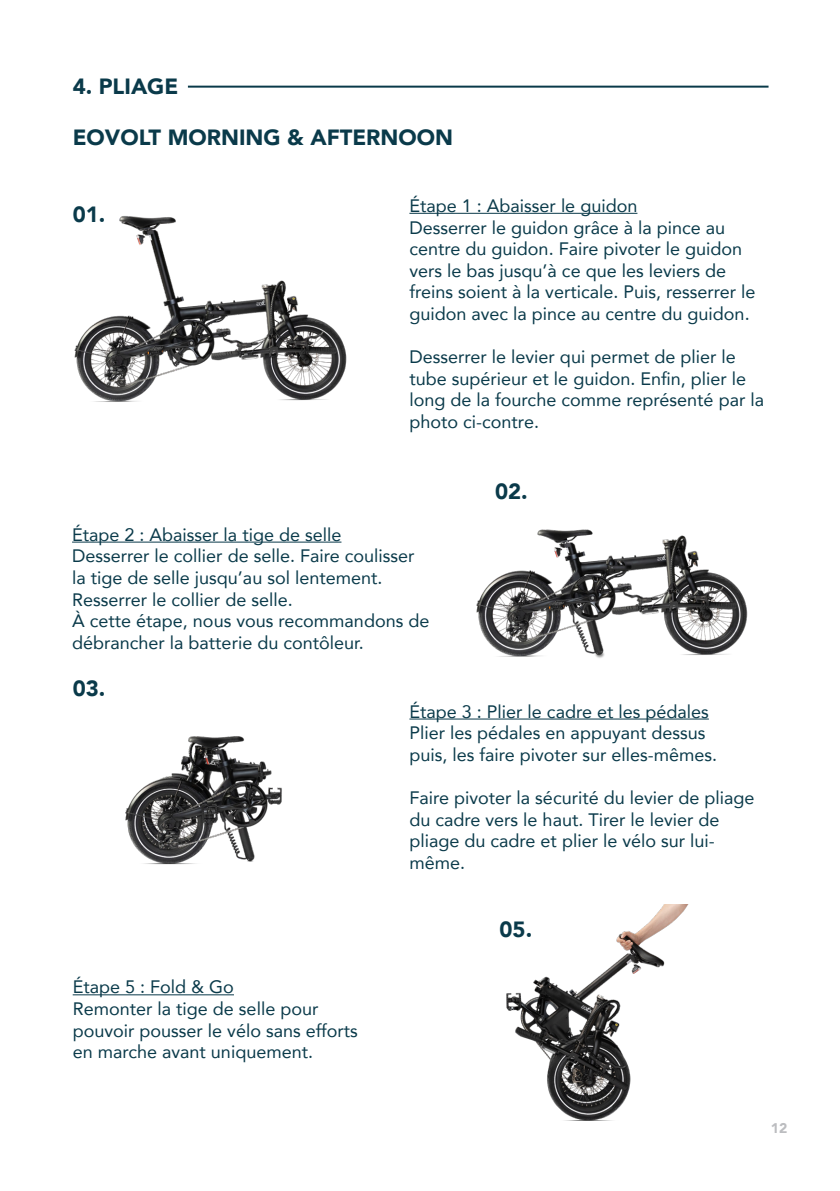
<style>
.page{position:relative;width:840px;height:1191px;background:#fff}
.page>*{position:absolute;margin:0;border:0;box-sizing:border-box;transform-origin:0 0}
.t1{font:900 22px "Avenir";color:#0a3a4a}
.t2{font:18px/21.6px "Avenir";color:#0a3a4a}
.t3{font:900 14px "Avenir";color:#bcbdc0}
</style>
<div class="page">
<hr style="left:188px;top:86px;width:580px;height:2px;background:#0a3a4a">
<hr style="left:409px;top:213px;width:228px;height:1px;background:#0a3a4a">
<hr style="left:73px;top:994px;width:161px;height:1px;background:#0a3a4a">
<img style="left:506px;top:904px;width:183px;height:217px">
<hr style="left:72px;top:541px;width:269px;height:1px;background:#0a3a4a">
<hr style="left:409px;top:718px;width:299px;height:1px;background:#0a3a4a">
<img style="left:74px;top:212px;width:365px;height:190px">
<img style="left:368px;top:370px;width:380px;height:288px">
<img style="left:125px;top:576px;width:370px;height:289px">
<p class="t1" style="left:73px;top:67px;width:107px">4. PLIAGE</p>
<p class="t1" style="left:73px;top:119px;width:381px">EOVOLT MORNING &amp; AFTERNOON</p>
<p class="t1" style="left:73px;top:195px;width:34px">01.</p>
<p class="t2" style="left:409px;top:194px;width:229px">Étape 1 : Abaisser le guidon</p>
<p class="t2" style="left:409px;top:216px;width:347px">Desserrer le guidon grâce à la pince au centre du guidon. Faire pivoter le guidon vers le bas jusqu’à ce que les leviers de freins soient à la verticale. Puis, resserrer le guidon avec la pince au centre du guidon.</p>
<p class="t2" style="left:409px;top:346px;width:356px">Desserrer le levier qui permet de plier le tube supérieur et le guidon. Enfin, plier le long de la fourche comme représenté par la photo ci-contre.</p>
<p class="t2" style="left:72px;top:523px;width:271px">Étape 2 : Abaisser la tige de selle</p>
<p class="t2" style="left:72px;top:545px;width:344px">Desserrer le collier de selle. Faire coulisser la tige de selle jusqu’au sol lentement.</p>
<p class="t2" style="left:72px;top:588px;width:222px">Resserrer le collier de selle.</p>
<p class="t2" style="left:72px;top:609px;width:358px">À cette étape, nous vous recommandons de débrancher la batterie du contôleur.</p>
<p class="t1" style="left:73px;top:669px;width:34px">03.</p>
<p class="t1" style="left:495px;top:472px;width:34px">02.</p>
<p class="t2" style="left:409px;top:700px;width:301px">Étape 3 : Plier le cadre et les pédales</p>
<p class="t2" style="left:409px;top:721px;width:297px">Plier les pédales en appuyant dessus</p>
<p class="t2" style="left:409px;top:743px;width:309px">puis, les faire pivoter sur elles-mêmes.</p>
<p class="t2" style="left:409px;top:786px;width:346px">Faire pivoter la sécurité du levier de pliage du cadre vers le haut. Tirer le levier de pliage du cadre et plier le vélo sur lui&shy;même.</p>
<p class="t2" style="left:73px;top:976px;width:163px">Étape 5 : Fold &amp; Go</p>
<p class="t2" style="left:73px;top:997px;width:247px">Remonter la tige de selle pour</p>
<p class="t2" style="left:73px;top:1019px;width:286px">pouvoir pousser le vélo sans efforts</p>
<p class="t2" style="left:73px;top:1040px;width:242px">en marche avant uniquement.</p>
<p class="t1" style="left:499px;top:910px;width:34px">05.</p>
<p class="t3" style="left:770px;top:1116px;width:18px">12</p>
</div>
